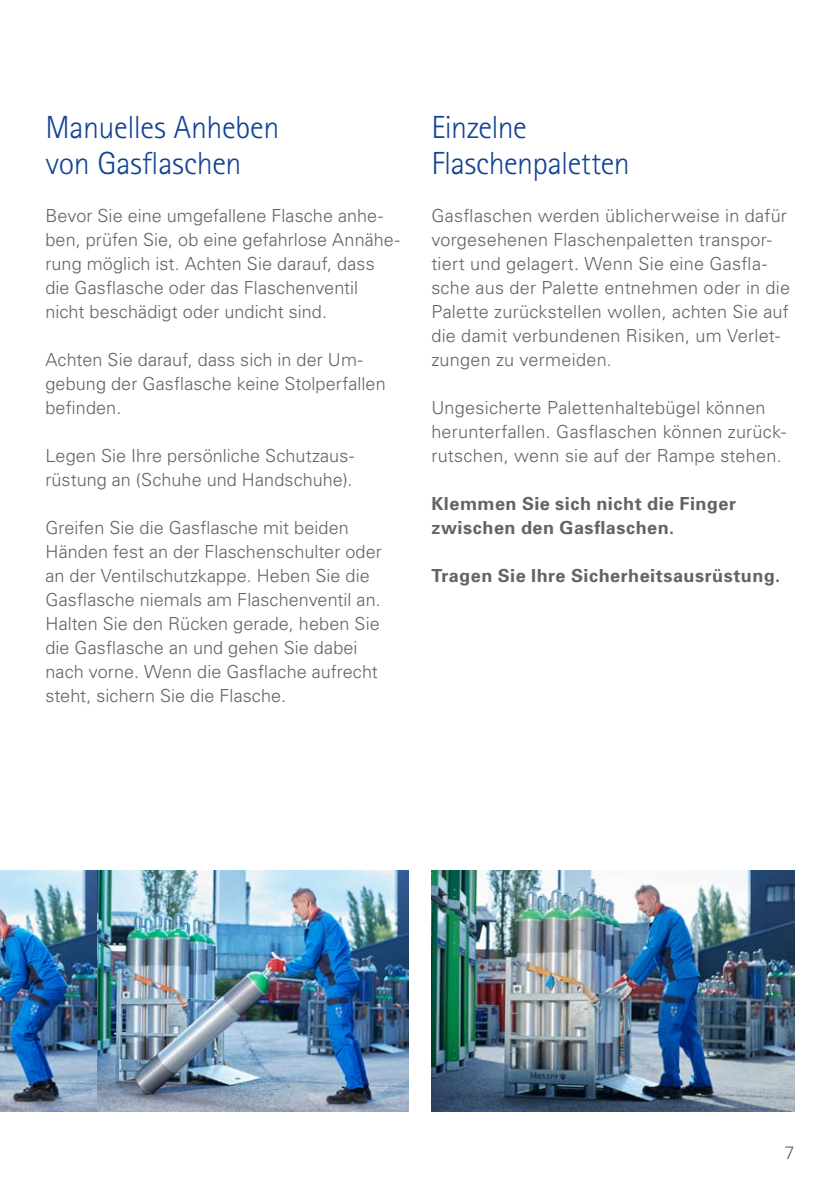
<style>
.page{position:relative;width:840px;height:1191px;background:#fff}
.page>*{position:absolute;margin:0;border:0;box-sizing:border-box;transform-origin:0 0}
.t1{font:300 32px/36px "Rotis Sans Serif";letter-spacing:-.015em;color:#134395}
.t2{font:300 18px/24px "Univers";letter-spacing:.01em;color:#646363}
.t3{font:700 18px/24px "Univers";letter-spacing:.03em;color:#646363}
</style>
<div class="page">
<img style="left:431px;top:870px;width:363px;height:242px">
<img style="left:0;top:870px;width:408px;height:242px">
<h1 class="t1" style="left:45px;top:109px;width:235px">Manuelles Anheben von Gasflaschen</h1>
<p class="t2" style="left:45px;top:203px;width:356px">Bevor Sie eine umgefallene Flasche anhe&shy;ben, prüfen Sie, ob eine gefahrlose Annähe&shy;rung möglich ist. Achten Sie darauf, dass die Gasflasche oder das Flaschenventil nicht beschädigt oder undicht sind.</p>
<p class="t2" style="left:45px;top:347px;width:341px">Achten Sie darauf, dass sich in der Um&shy;gebung der Gasflasche keine Stolperfallen befinden.</p>
<p class="t2" style="left:45px;top:443px;width:310px">Legen Sie Ihre persönliche Schutzaus&shy;rüstung an (Schuhe und Handschuhe).</p>
<p class="t2" style="left:45px;top:515px;width:338px">Greifen Sie die Gasflasche mit beiden Händen fest an der Flaschenschulter oder an der Ventilschutzkappe. Heben Sie die Gasflasche niemals am Flaschenventil an.<br>Halten Sie den Rücken gerade, heben Sie die Gasflasche an und gehen Sie dabei nach vorne. Wenn die Gasflache aufrecht steht, sichern Sie die Flasche.</p>
<h1 class="t1" style="left:431px;top:109px;width:200px">Einzelne<br>Flaschenpaletten</h1>
<p class="t2" style="left:431px;top:203px;width:360px">Gasflaschen werden üblicherweise in dafür vorgesehenen Flaschenpaletten transpor&shy;tiert und gelagert. Wenn Sie eine Gasfla&shy;sche aus der Palette entnehmen oder in die Palette zurückstellen wollen, achten Sie auf die damit verbundenen Risiken, um Verlet&shy;zungen zu vermeiden.</p>
<p class="t2" style="left:431px;top:395px;width:356px">Ungesicherte Palettenhaltebügel können herunterfallen. Gasflaschen können zurück&shy;rutschen, wenn sie auf der Rampe stehen.</p>
<p class="t3" style="left:431px;top:491px;width:306px">Klemmen Sie sich nicht die Finger zwischen den Gasflaschen.</p>
<p class="t3" style="left:431px;top:563px;width:350px">Tragen Sie Ihre Sicherheitsausrüstung.</p>
<p class="t2" style="left:784px;top:1139px;width:12px">7</p>
</div>
